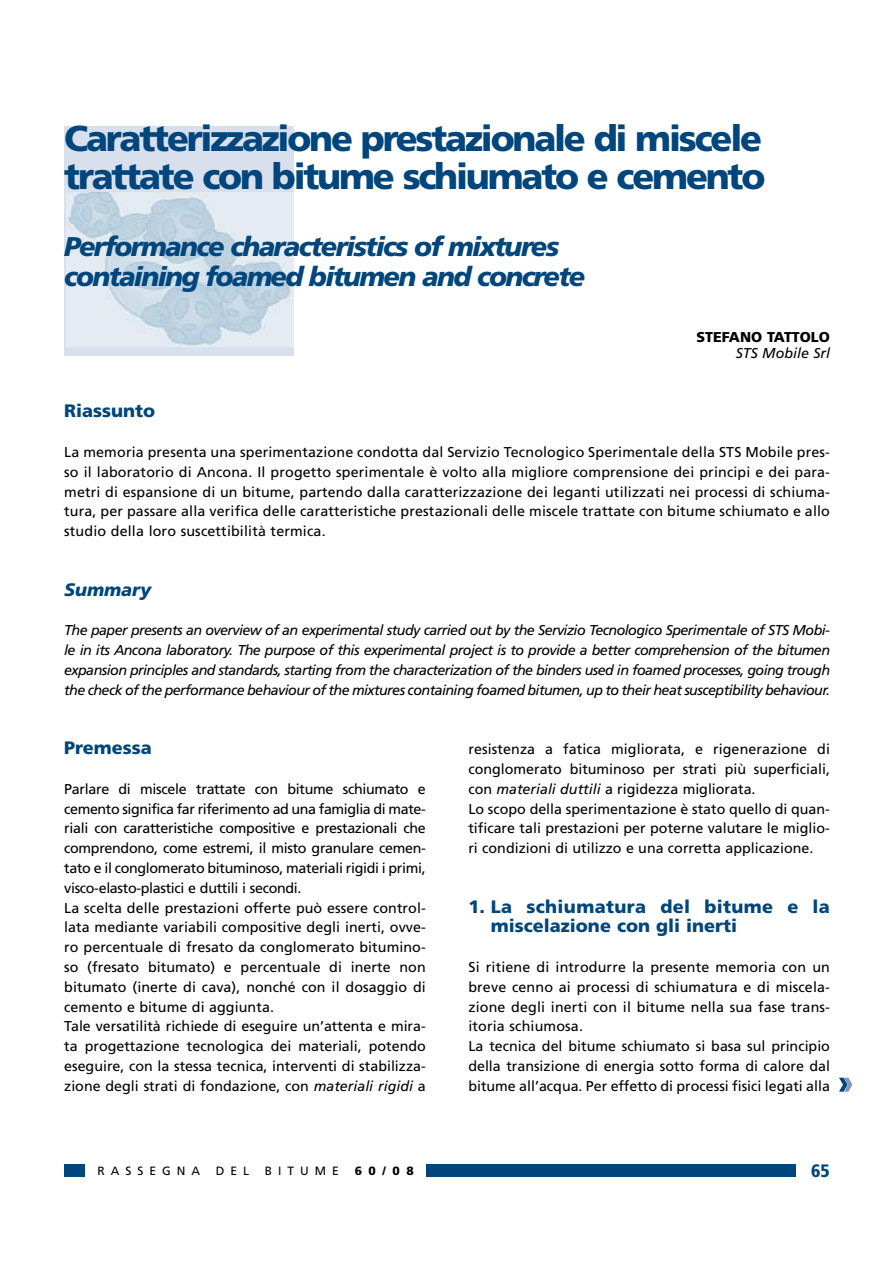
<style>
.page{position:relative;width:893px;height:1262px;background:#fff}
.page>*{position:absolute;margin:0;border:0;box-sizing:border-box;transform-origin:0 0}
.t1{font:900 36px/37.5px "Frutiger";letter-spacing:-.06em;color:#00467c}
.t2{font:italic 900 27px/30px "Frutiger";letter-spacing:-.06em;color:#00467c}
.t3{font:900 18px/19.8px "Frutiger";color:#00467c}
.t4{font:italic 900 18px "Frutiger";color:#00467c}
.t5{font:900 condensed 18px "Frutiger";color:#00467c}
.t6{font:14.25px/19.8px "Frutiger";color:#000}
.t7{font:italic 14.25px/19.8px "Frutiger";letter-spacing:-.04em;color:#000;text-align:justify}
.t8{font:900 14.25px "Frutiger";color:#000}
.t9{font:italic 14.25px "Frutiger";color:#000}
.t10{font:12px "Frutiger";letter-spacing:.5em;color:#000}
.t11{font:900 12px "Frutiger";color:#000}
.s1{font-style:italic}
</style>
<div class="page">
<div style="left:64px;top:126px;width:230px;height:230px;background:#d9e0ed"></div>
<img style="left:67px;top:193px;width:226px;height:153px">
<div style="left:64px;top:1164px;width:732px;height:12px;background:#00467c"></div>
<div style="left:85px;top:1159px;width:341px;height:24px;background:#fff"></div>
<svg style="left:839px;top:1077px;width:13px;height:14px"></svg>
<h1 class="t1" style="left:64px;top:120px;width:702px">Caratterizzazione prestazionale di miscele trattate con bitume schiumato e cemento</h1>
<h2 class="t2" style="left:64px;top:232px;width:522px">Performance characteristics of mixtures containing foamed bitumen and concrete</h2>
<p class="t8" style="left:696px;top:328px;width:135px">STEFANO TATTOLO</p>
<p class="t9" style="left:735px;top:345px;width:96px">STS Mobile Srl</p>
<p class="t3" style="left:64px;top:401px;width:93px">Riassunto</p>
<p class="t6" style="left:64px;top:442px;width:767px;text-align:justify">La memoria presenta una sperimentazione condotta dal Servizio Tecnologico Sperimentale della STS Mobile pres&shy;so il laboratorio di Ancona. Il progetto sperimentale è volto alla migliore comprensione dei principi e dei para&shy;metri di espansione di un bitume, partendo dalla caratterizzazione dei leganti utilizzati nei processi di schiuma&shy;tura, per passare alla verifica delle caratteristiche prestazionali delle miscele trattate con bitume schiumato e allo studio della loro suscettibilità termica.</p>
<p class="t4" style="left:64px;top:578px;width:88px">Summary</p>
<p class="t7" style="left:64px;top:620px;width:767px">The paper presents an overview of an experimental study carried out by the Servizio Tecnologico Sperimentale of STS Mobi&shy;le in its Ancona laboratory. The purpose of this experimental project is to provide a better comprehension of the bitumen expansion principles and standards, starting from the characterization of the binders used in foamed processes, going trough the check of the performance behaviour of the mixtures containing foamed bitumen, up to their heat susceptibility behaviour.</p>
<p class="t3" style="left:64px;top:738px;width:89px">Premessa</p>
<p class="t6" style="left:64px;top:779px;width:363px">Parlare di miscele trattate con bitume schiumato e cemento significa far riferimento ad una famiglia di mate&shy;riali con caratteristiche compositive e prestazionali che comprendono, come estremi, il misto granulare cemen&shy;tato e il conglomerato bituminoso, materiali rigidi i primi, visco-elasto-plastici e duttili i secondi.<br>La scelta delle prestazioni offerte può essere control&shy;lata mediante variabili compositive degli inerti, ovve&shy;ro percentuale di fresato da conglomerato bitumino&shy;so (fresato bitumato) e percentuale di inerte non bitumato (inerte di cava), nonché con il dosaggio di cemento e bitume di aggiunta.<br>Tale versatilità richiede di eseguire un’attenta e mira&shy;ta progettazione tecnologica dei materiali, potendo eseguire, con la stessa tecnica, interventi di stabilizza&shy;zione degli strati di fondazione, con <span class="s1">materiali rigidi</span> a</p>
<p class="t6" style="left:468px;top:739px;width:363px">resistenza a fatica migliorata, e rigenerazione di conglomerato bituminoso per strati più superficiali, con <span class="s1">materiali duttili</span> a rigidezza migliorata.<br>Lo scopo della sperimentazione è stato quello di quan&shy;tificare tali prestazioni per poterne valutare le miglio&shy;ri condizioni di utilizzo e una corretta applicazione.</p>
<p class="t3" style="left:491px;top:896px;width:340px;text-indent:-22px">1. La schiumatura del bitume e la miscelazione con gli inerti</p>
<p class="t6" style="left:468px;top:957px;width:363px">Si ritiene di introdurre la presente memoria con un breve cenno ai processi di schiumatura e di miscela&shy;zione degli inerti con il bitume nella sua fase trans&shy;itoria schiumosa.<br>La tecnica del bitume schiumato si basa sul principio della transizione di energia sotto forma di calore dal bitume all’acqua. Per effetto di processi fisici legati alla</p>
<p class="t10" style="left:97px;top:1163px;width:104px">RASSEGNA</p>
<p class="t10" style="left:216px;top:1163px;width:35px">DEL</p>
<p class="t10" style="left:265px;top:1163px;width:76px">BITUME</p>
<p class="t11" style="left:354px;top:1163px;width:61px">60/08</p>
<p class="t5" style="left:811px;top:1159px;width:20px">65</p>
</div>
